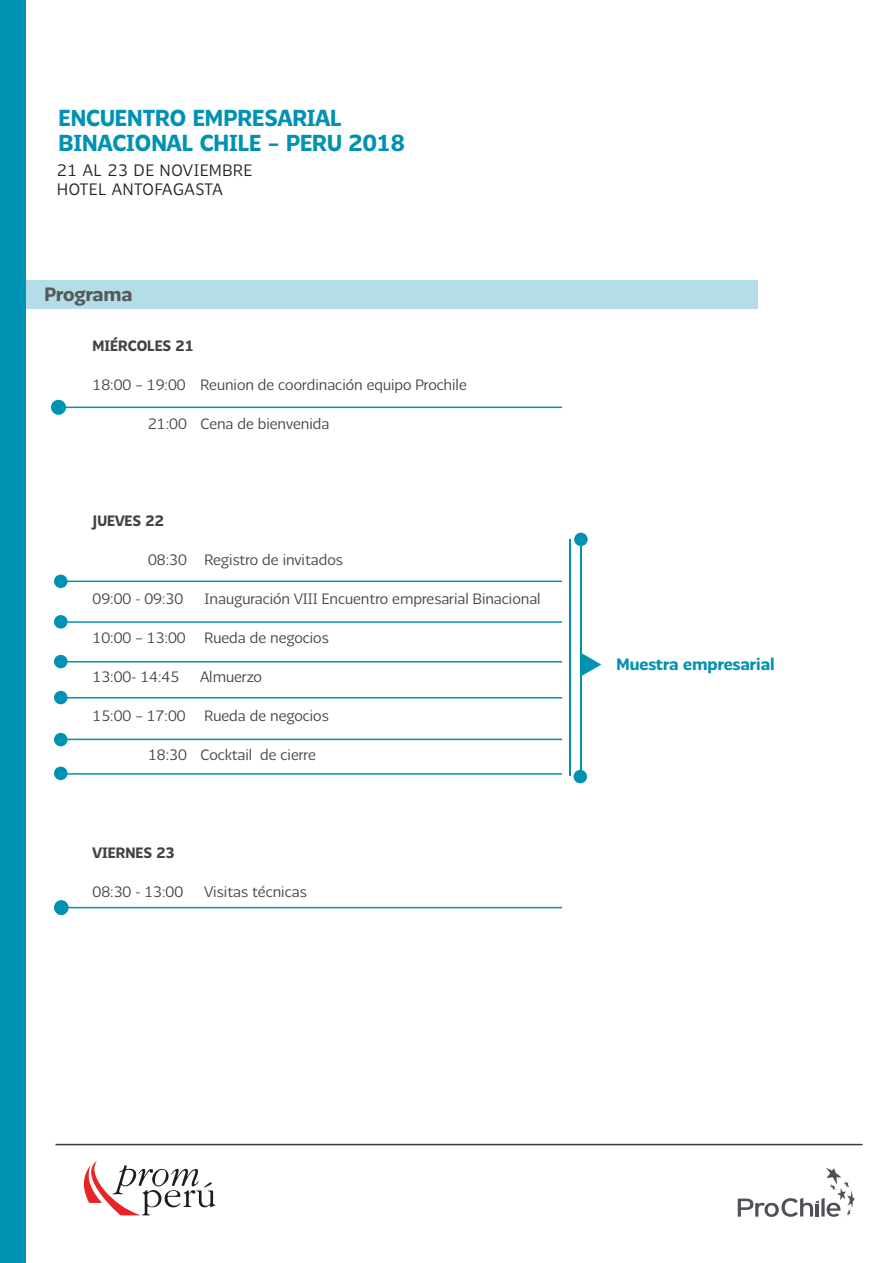
<style>
.page{position:relative;width:893px;height:1263px;background:#fff}
.page>*{position:absolute;margin:0;border:0;box-sizing:border-box;transform-origin:0 0}
.t1{font:23.1px/25px "Chilena Gruesa";color:#0092b3}
.t2{font:19.2px "Chilena Gruesa";color:#57585a}
.t3{font:16.5px/19.5px "Chilena Fina";letter-spacing:.05em;color:#231f20}
.t4{font:16.5px "Chilena Gruesa";color:#0092b3}
.t5{font:15px "Chilena Fina";color:#414446}
.t6{font:15px "Chilena Gruesa";color:#414446}
</style>
<div class="page">
<div style="left:8px;top:280px;width:750px;height:28px;background:#b3dee8"></div>
<svg style="left:738px;top:1168px;width:117px;height:49px"></svg>
<div style="left:0;top:0;width:25px;height:1262px;background:#0092b3"></div>
<hr style="left:56px;top:1144px;width:807px;height:1px;background:#393c3e">
<hr style="left:57px;top:407px;width:505px;height:1px;background:#0092b3">
<div style="left:52px;top:401px;width:13px;height:13px;background:#0092b3;border-radius:50%"></div>
<div style="left:51px;top:400px;width:15px;height:15px;border:2px solid #0092b3;border-radius:50%"></div>
<hr style="left:57px;top:621px;width:505px;height:2px;background:#0092b3">
<div style="left:54px;top:615px;width:14px;height:14px;background:#0092b3;border-radius:50%"></div>
<hr style="left:56px;top:907px;width:506px;height:1px;background:#0092b3">
<div style="left:55px;top:901px;width:13px;height:13px;background:#0092b3;border-radius:50%"></div>
<div style="left:54px;top:900px;width:15px;height:15px;border:2px solid #0092b3;border-radius:50%"></div>
<hr style="left:57px;top:581px;width:505px;height:1px;background:#0092b3">
<div style="left:54px;top:575px;width:14px;height:13px;background:#0092b3;border-radius:50%"></div>
<hr style="left:57px;top:661px;width:505px;height:1px;background:#0092b3">
<div style="left:54px;top:655px;width:14px;height:13px;background:#0092b3;border-radius:50%"></div>
<hr style="left:58px;top:697px;width:504px;height:1px;background:#0092b3">
<div style="left:54px;top:691px;width:14px;height:13px;background:#0092b3;border-radius:50%"></div>
<hr style="left:59px;top:739px;width:503px;height:1px;background:#0092b3">
<div style="left:54px;top:733px;width:14px;height:13px;background:#0092b3;border-radius:50%"></div>
<hr style="left:59px;top:773px;width:503px;height:2px;background:#0092b3">
<div style="left:54px;top:767px;width:14px;height:13px;background:#0092b3;border-radius:50%"></div>
<hr style="left:569px;top:539px;width:2px;height:237px;background:#0092b3">
<svg style="left:582px;top:653px;width:19px;height:23px"></svg>
<svg style="left:84px;top:1161px;width:132px;height:54px"></svg>
<hr style="left:580px;top:537px;width:2px;height:239px;background:#0092b3">
<div style="left:574px;top:533px;width:14px;height:13px;background:#0092b3;border-radius:50%"></div>
<div style="left:574px;top:770px;width:13px;height:13px;background:#0092b3;border-radius:50%"></div>
<h1 class="t1" style="left:59px;top:105px;width:348px">ENCUENTRO EMPRESARIAL<br>BINACIONAL CHILE – PERU 2018</h1>
<p class="t3" style="left:57px;top:160px;width:197px">21 AL 23 DE NOVIEMBRE<br>HOTEL ANTOFAGASTA</p>
<p class="t2" style="left:45px;top:283px;width:89px">Programa</p>
<p class="t6" style="left:93px;top:336px;width:103px">MIÉRCOLES 21</p>
<p class="t5" style="left:93px;top:375px;width:376px">18:00 – 19:00 Reunion de coordinación equipo Prochile</p>
<p class="t5" style="left:148px;top:414px;width:183px">21:00 Cena de bienvenida</p>
<p class="t6" style="left:93px;top:512px;width:73px">JUEVES 22</p>
<p class="t5" style="left:148px;top:551px;width:197px">08:30 Registro de invitados</p>
<p class="t5" style="left:93px;top:590px;width:92px">09:00 - 09:30</p>
<p class="t5" style="left:205px;top:590px;width:338px">Inauguración VIII Encuentro empresarial Binacional</p>
<p class="t5" style="left:93px;top:629px;width:95px">10:00 – 13:00</p>
<p class="t5" style="left:205px;top:629px;width:126px">Rueda de negocios</p>
<p class="t5" style="left:93px;top:668px;width:88px">13:00- 14:45</p>
<p class="t5" style="left:201px;top:668px;width:63px">Almuerzo</p>
<p class="t5" style="left:93px;top:707px;width:95px">15:00 – 17:00</p>
<p class="t5" style="left:205px;top:707px;width:126px">Rueda de negocios</p>
<p class="t5" style="left:148px;top:746px;width:169px">18:30 Cocktail de cierre</p>
<p class="t6" style="left:93px;top:843px;width:84px">VIERNES 23</p>
<p class="t5" style="left:93px;top:882px;width:92px">08:30 - 13:00</p>
<p class="t5" style="left:205px;top:882px;width:104px">Visitas técnicas</p>
<p class="t4" style="left:616px;top:654px;width:160px">Muestra empresarial</p>
</div>
